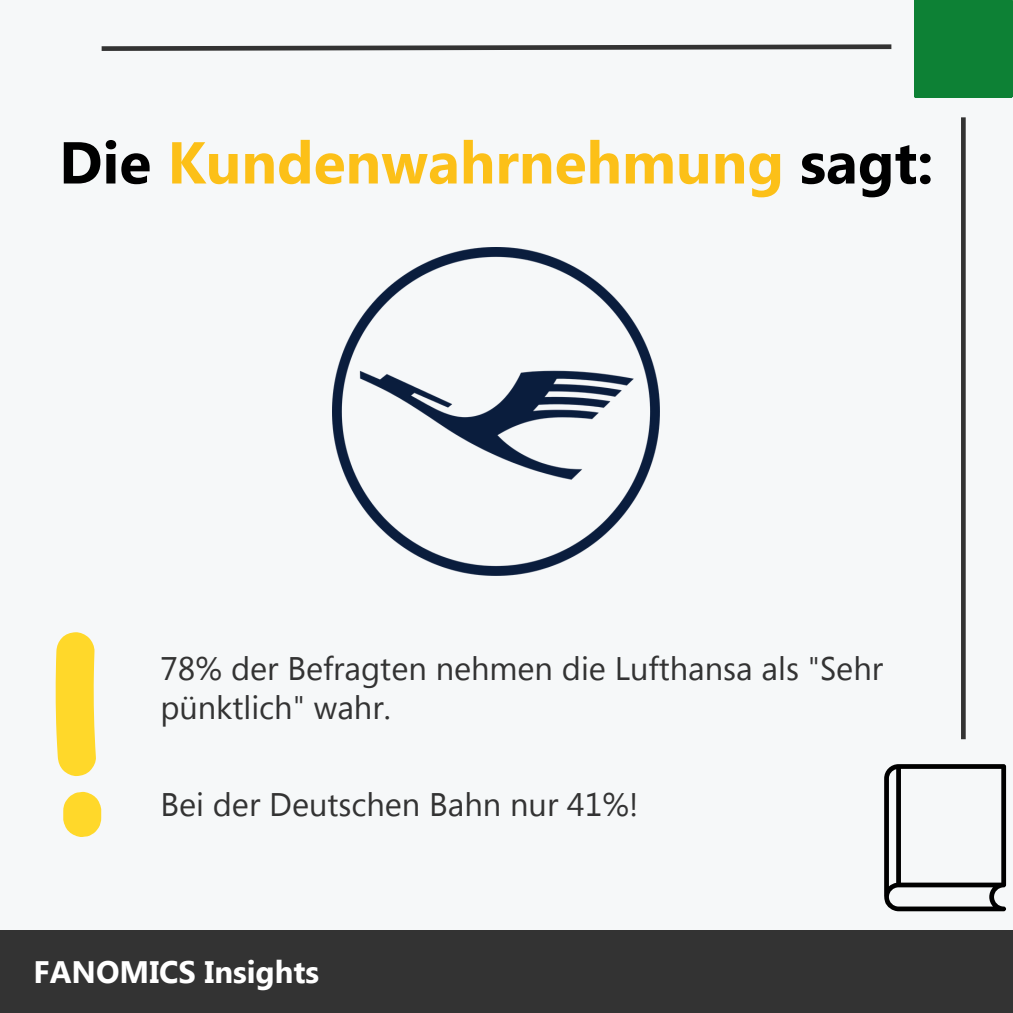
<style>
.page{position:relative;width:1013px;height:1013px;background:#fff}
.page>*{position:absolute;margin:0;border:0;box-sizing:border-box;transform-origin:0 0}
.t1{font:700 59px "Segoe UI";color:#fcc018}
.t2{font:32.62px/39.4px "Segoe UI";color:#333}
.t3{font:700 31px "Segoe UI";color:#fff}
.s1{color:#000}
</style>
<div class="page">
<div style="left:0;top:0;width:1012px;height:1012px;background:#f6f8f9"></div>
<div style="left:0;top:930px;width:1012px;height:82px;background:#333"></div>
<div style="left:914px;top:0;width:98px;height:98px;background:#0d8135"></div>
<svg style="left:101px;top:44px;width:791px;height:7px"></svg>
<hr style="left:961px;top:117px;width:4px;height:622px;background:#333">
<svg style="left:884px;top:764px;width:122px;height:147px"></svg>
<img style="left:333px;top:248px;width:326px;height:327px">
<svg style="left:55px;top:632px;width:41px;height:144px;background:#fddc44"></svg>
<svg style="left:63px;top:791px;width:38px;height:46px"></svg>
<p class="t1" style="left:59px;top:120px;width:875px"><span class="s1">Die</span> Kundenwahrnehmung <span class="s1">sagt:</span></p>
<p class="t2" style="left:160px;top:647px;width:724px">78% der Befragten nehmen die Lufthansa als "Sehr pünktlich" wahr.</p>
<p class="t2" style="left:160px;top:782px;width:479px">Bei der Deutschen Bahn nur 41%!</p>
<p class="t3" style="left:34px;top:949px;width:287px">FANOMICS Insights</p>
</div>
